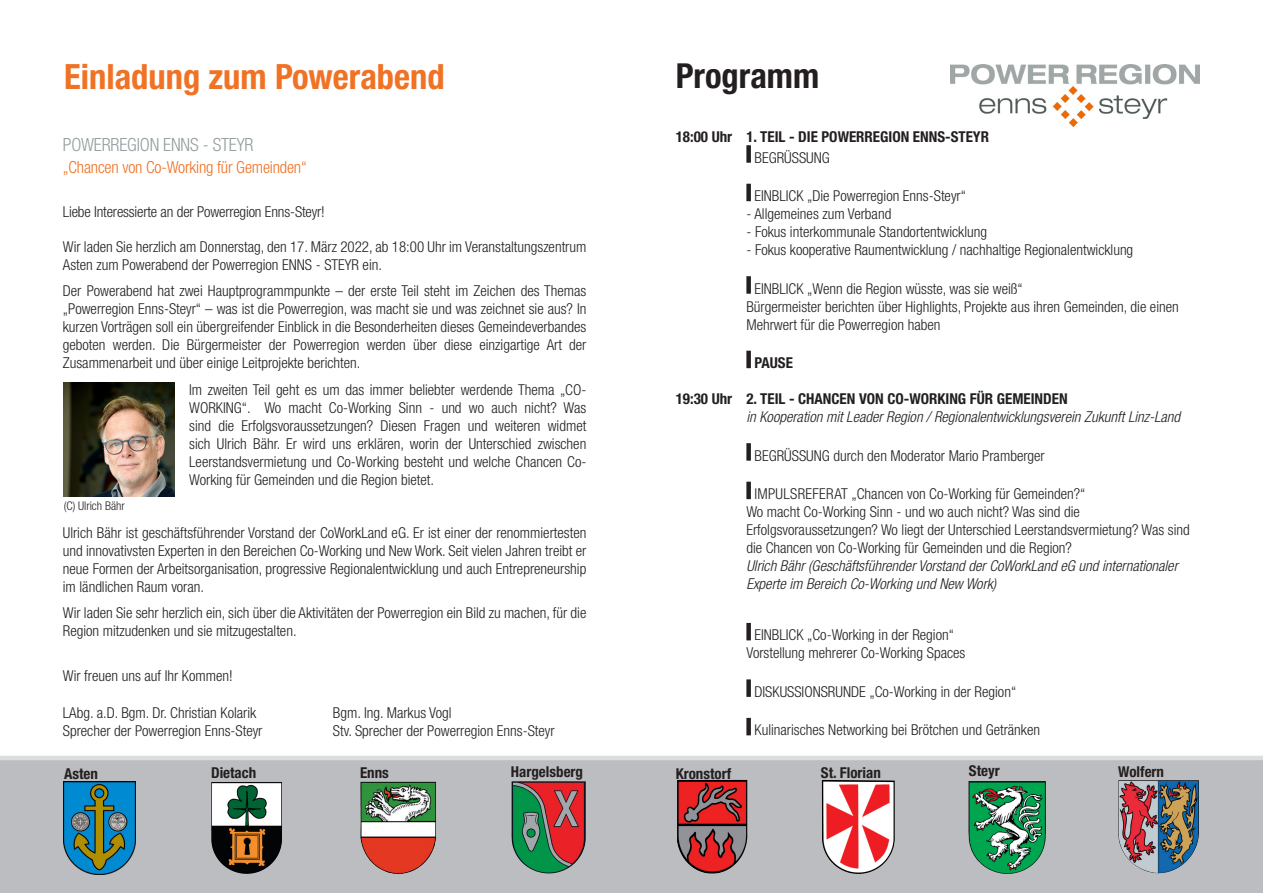
<style>
.page{position:relative;width:1263px;height:893px;background:#fff}
.page>*{position:absolute;margin:0;border:0;box-sizing:border-box;transform-origin:0 0}
.t1{font:700 condensed 34.8px "Helvetica Neue LT Std";color:#f07224}
.t2{font:700 condensed 34.5px "Helvetica Neue LT Std";color:#231f20}
.t3{font:300 condensed 18.15px "Helvetica Neue LT Std";letter-spacing:-.01em;color:#949ea0}
.t4{font:300 condensed 16.65px "Helvetica Neue LT Std";letter-spacing:-.01em;color:#ef7226}
.t5{font:300 condensed 15px/18px "Helvetica Neue LT Std";color:#231f20}
.t6{font:italic 300 condensed 15px/18px "Helvetica Neue LT Std";color:#231f20}
.t7{font:700 condensed 15px "Helvetica Neue LT Std";color:#231f20}
.t8{font:300 condensed 12px "Helvetica Neue LT Std";color:#231f20}
</style>
<div class="page">
<div style="left:746px;top:145px;width:5px;height:18px;background:#231f20"></div>
<div style="left:746px;top:184px;width:5px;height:17px;background:#231f20"></div>
<div style="left:746px;top:276px;width:5px;height:18px;background:#231f20"></div>
<div style="left:746px;top:351px;width:5px;height:17px;background:#231f20"></div>
<div style="left:746px;top:443px;width:5px;height:18px;background:#231f20"></div>
<div style="left:746px;top:482px;width:5px;height:17px;background:#231f20"></div>
<div style="left:746px;top:623px;width:5px;height:17px;background:#231f20"></div>
<div style="left:746px;top:679px;width:5px;height:18px;background:#231f20"></div>
<div style="left:746px;top:718px;width:5px;height:17px;background:#231f20"></div>
<svg style="left:0;top:760px;width:1263px;height:133px;background:#b5afb0"></svg>
<hr style="left:0;top:756px;width:1263px;height:4px;background:#dcdddf">
<img style="left:64px;top:382px;width:110px;height:115px">
<img style="left:950px;top:64px;width:249px;height:62px">
<img style="left:64px;top:782px;width:71px;height:92px">
<img style="left:211px;top:782px;width:16px;height:86px">
<img style="left:511px;top:781px;width:31px;height:92px">
<img style="left:360px;top:781px;width:9px;height:78px">
<img style="left:677px;top:780px;width:48px;height:94px">
<img style="left:822px;top:825px;width:72px;height:49px">
<img style="left:968px;top:781px;width:78px;height:93px">
<img style="left:1118px;top:780px;width:35px;height:93px">
<p class="t1" style="left:64px;top:56px;width:382px">Einladung zum Powerabend</p>
<p class="t3" style="left:63px;top:134px;width:192px">POWERREGION ENNS - STEYR</p>
<p class="t4" style="left:63px;top:158px;width:246px">„Chancen von Co-Working für Gemeinden“</p>
<p class="t5" style="left:63px;top:202px;width:263px">Liebe Interessierte an der Powerregion Enns-Steyr!</p>
<p class="t5" style="left:63px;top:237px;width:525px">Wir laden Sie herzlich am Donnerstag, den 17. März 2022, ab 18:00 Uhr im Veranstaltungszentrum<br>Asten zum Powerabend der Powerregion ENNS - STEYR ein.</p>
<p class="t5" style="left:63px;top:282px;width:525px;text-align:justify">Der Powerabend hat zwei Hauptprogrammpunkte – der erste Teil steht im Zeichen des Themas „Powerregion Enns-Steyr“ – was ist die Powerregion, was macht sie und was zeichnet sie aus? In kurzen Vorträgen soll ein übergreifender Einblick in die Besonderheiten dieses Gemeindeverbandes geboten werden. Die Bürgermeister der Powerregion werden über diese einzigartige Art der Zusammenarbeit und über einige Leitprojekte berichten.</p>
<p class="t5" style="left:189px;top:380px;width:399px;text-align:justify">Im zweiten Teil geht es um das immer beliebter werdende Thema „CO-WORKING“. Wo macht Co-Working Sinn - und wo auch nicht? Was sind die Erfolgsvoraussetzungen? Diesen Fragen und weiteren widmet sich Ulrich Bähr. Er wird uns erklären, worin der Unterschied zwischen Leerstandsvermietung und Co-Working besteht und welche Chancen Co-Working für Gemeinden und die Region bietet.</p>
<p class="t5" style="left:63px;top:523px;width:525px;text-align:justify">Ulrich Bähr ist geschäftsführender Vorstand der CoWorkLand eG. Er ist einer der renommiertesten und innovativsten Experten in den Bereichen Co-Working und New Work. Seit vielen Jahren treibt er neue Formen der Arbeitsorganisation, progressive Regionalentwicklung und auch Entrepreneurship im ländlichen Raum voran.</p>
<p class="t5" style="left:63px;top:604px;width:525px">Wir laden Sie sehr herzlich ein, sich über die Aktivitäten der Powerregion ein Bild zu machen, für die<br>Region mitzudenken und sie mitzugestalten.</p>
<p class="t5" style="left:63px;top:666px;width:171px">Wir freuen uns auf Ihr Kommen!</p>
<p class="t5" style="left:63px;top:703px;width:195px">LAbg. a.D. Bgm. Dr. Christian Kolarik</p>
<p class="t5" style="left:333px;top:703px;width:120px">Bgm. Ing. Markus Vogl</p>
<p class="t5" style="left:63px;top:721px;width:201px">Sprecher der Powerregion Enns-Steyr</p>
<p class="t5" style="left:333px;top:721px;width:223px">Stv. Sprecher der Powerregion Enns-Steyr</p>
<p class="t8" style="left:64px;top:498px;width:63px">(C) Ulrich Bähr</p>
<p class="t2" style="left:676px;top:55px;width:145px">Programm</p>
<p class="t7" style="left:746px;top:128px;width:244px">1. TEIL - DIE POWERREGION ENNS-STEYR</p>
<p class="t5" style="left:754px;top:148px;width:77px">BEGRÜSSUNG</p>
<p class="t5" style="left:754px;top:187px;width:213px">EINBLICK „Die Powerregion Enns-Steyr“</p>
<p class="t5" style="left:746px;top:205px;width:146px">- Allgemeines zum Verband</p>
<p class="t5" style="left:746px;top:223px;width:242px">- Fokus interkommunale Standortentwicklung</p>
<p class="t5" style="left:746px;top:241px;width:388px">- Fokus kooperative Raumentwicklung / nachhaltige Regionalentwicklung</p>
<p class="t5" style="left:754px;top:279px;width:270px">EINBLICK „Wenn die Region wüsste, was sie weiß“</p>
<p class="t5" style="left:746px;top:297px;width:434px">Bürgermeister berichten über Highlights, Projekte aus ihren Gemeinden, die einen<br>Mehrwert für die Powerregion haben</p>
<p class="t7" style="left:754px;top:354px;width:40px">PAUSE</p>
<p class="t7" style="left:746px;top:390px;width:323px">2. TEIL - CHANCEN VON CO-WORKING FÜR GEMEINDEN</p>
<p class="t6" style="left:746px;top:408px;width:435px">in Kooperation mit Leader Region / Regionalentwicklungsverein Zukunft Linz-Land</p>
<p class="t5" style="left:754px;top:446px;width:292px">BEGRÜSSUNG durch den Moderator Mario Pramberger</p>
<p class="t5" style="left:754px;top:485px;width:332px">IMPULSREFERAT „Chancen von Co-Working für Gemeinden?“</p>
<p class="t5" style="left:746px;top:503px;width:445px">Wo macht Co-Working Sinn - und wo auch nicht? Was sind die<br>Erfolgsvoraussetzungen? Wo liegt der Unterschied Leerstandsvermietung? Was sind die Chancen von Co-Working für Gemeinden und die Region?</p>
<p class="t6" style="left:746px;top:557px;width:433px">Ulrich Bähr (Geschäftsführender Vorstand der CoWorkLand eG und internationaler<br>Experte im Bereich Co-Working und New Work)</p>
<p class="t5" style="left:754px;top:626px;width:201px">EINBLICK „Co-Working in der Region“</p>
<p class="t5" style="left:746px;top:644px;width:221px">Vorstellung mehrerer Co-Working Spaces</p>
<p class="t5" style="left:754px;top:682px;width:263px">DISKUSSIONSRUNDE „Co-Working in der Region“</p>
<p class="t5" style="left:754px;top:721px;width:287px">Kulinarisches Networking bei Brötchen und Getränken</p>
<p class="t7" style="left:676px;top:127px;width:58px">18:00 Uhr</p>
<p class="t7" style="left:676px;top:390px;width:58px">19:30 Uhr</p>
<p class="t7" style="left:64px;top:765px;width:35px">Asten</p>
<p class="t7" style="left:211px;top:763px;width:47px">Dietach</p>
<p class="t7" style="left:360px;top:763px;width:30px">Enns</p>
<p class="t7" style="left:511px;top:762px;width:74px">Hargelsberg</p>
<p class="t7" style="left:676px;top:764px;width:57px">Kronstorf</p>
<p class="t7" style="left:821px;top:763px;width:61px">St. Florian</p>
<p class="t7" style="left:969px;top:762px;width:32px">Steyr</p>
<p class="t7" style="left:1118px;top:762px;width:47px">Wolfern</p>
</div>
